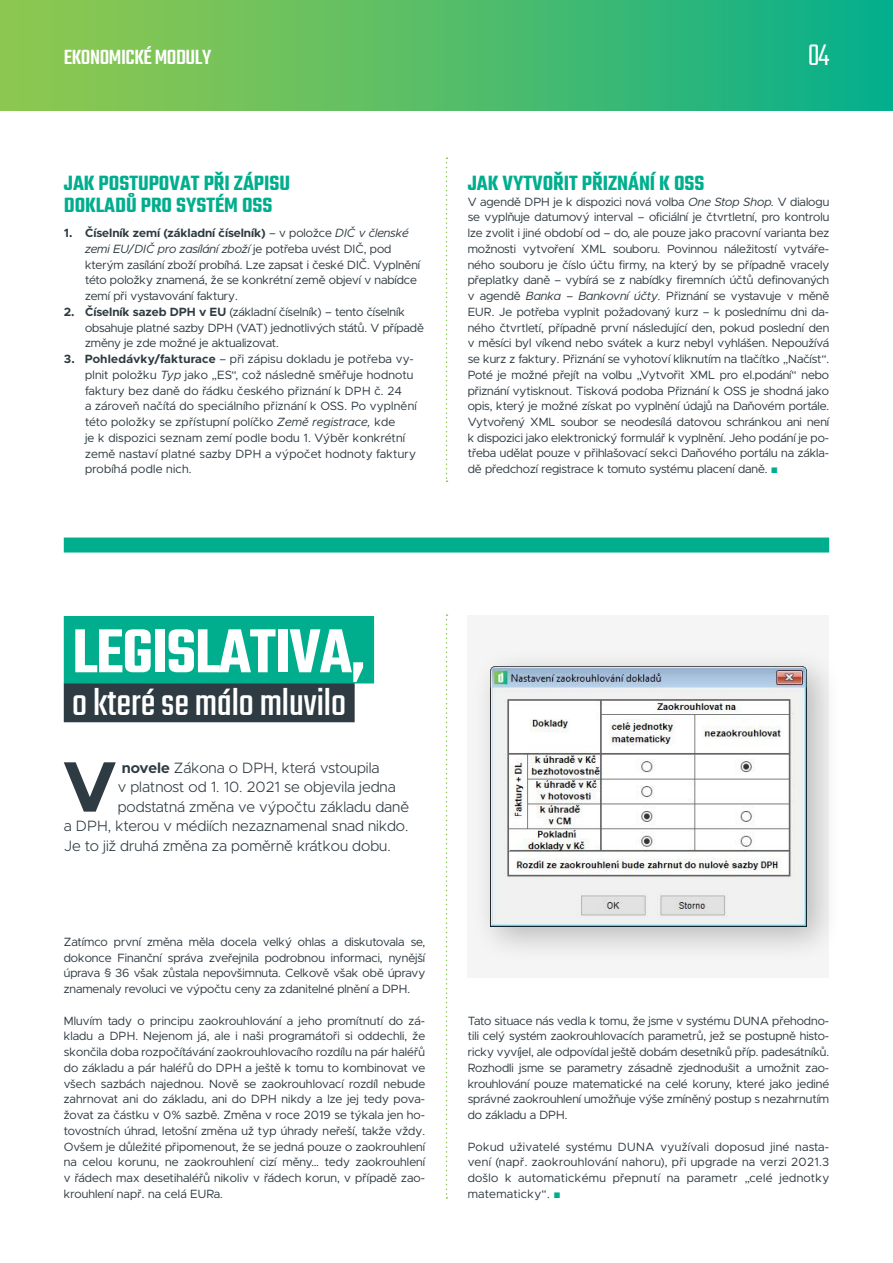
<style>
.page{position:relative;width:893px;height:1263px;background:#fff}
.page>*{position:absolute;margin:0;border:0;box-sizing:border-box;transform-origin:0 0}
.t1{font:700 71.7px "Metropolis";color:#2e3b42}
.t2{font:600 67.5px "Teko";letter-spacing:-.02em;color:#fff}
.t3{font:40.5px "Teko";color:#fff}
.t4{font:300 33px "Teko";color:#fff}
.t5{font:600 22.5px/22.5px "Teko";color:#00ae8e}
.t6{font:500 22.5px "Teko";letter-spacing:-.02em;color:#fff}
.t7{font:300 15px "Metropolis";color:#2e3b42}
.t8{font:12px/15.8px "Metropolis";color:#2e3b42;text-align:justify}
.t9{font:12px/15.8px "Metropolis";letter-spacing:.02em;color:#2e3b42}
.s1{font-weight:700}
.s2{font-style:italic}
.s3{font-family:"Arial";color:#00ae8e}
.s4{font-family:"Gotham"}
</style>
<div class="page">
<hr style="left:892px;top:899px;width:1px;height:364px;background:#f5f5f6">
<div style="left:0;top:0;width:893px;height:111px;background:linear-gradient(to right,#98c94b,#0ab08a)"></div>
<svg style="left:446px;top:158px;width:1px;height:324px"></svg>
<div style="left:64px;top:616px;width:310px;height:67px;background:#00ae8e"></div>
<div style="left:64px;top:683px;width:291px;height:39px;background:#2e3b42"></div>
<div style="left:64px;top:537px;width:765px;height:15px;background:#00ae8e"></div>
<svg style="left:446px;top:614px;width:1px;height:585px"></svg>
<div style="left:468px;top:615px;width:361px;height:362px;background:#f5f5f6"></div>
<div style="left:471px;top:647px;width:372px;height:316px;background:#000;opacity:.25"></div>
<img style="left:490px;top:666px;width:316px;height:260px">
<h3 class="t6" style="left:64px;top:44px;width:149px">EKONOMICKÉ MODULY</h3>
<h3 class="t4" style="left:808px;top:37px;width:23px">04</h3>
<h3 class="t5" style="left:64px;top:173px;width:228px">JAK POSTUPOVAT PŘI ZÁPISU<br>DOKLADŮ PRO SYSTÉM OSS</h3>
<p class="t8" style="left:85px;top:225px;width:337px;text-align:left;text-indent:-21px"><span class="s1">1. Číselník zemí (základní číselník)</span> – v položce <span class="s2">DIČ v členské zemi EU/DIČ pro zasílání zboží</span> je potřeba uvést DIČ, pod kterým zasílání zboží probíhá. Lze zapsat i české DIČ. Vyplnění této položky znamená, že se konkrétní země objeví v nabídce zemí při vystavování faktury.</p>
<p class="t8" style="left:85px;top:304px;width:340px;text-align:left;text-indent:-21px"><span class="s1">2. Číselník sazeb DPH v EU</span> (základní číselník) – tento číselník obsahuje platné sazby DPH (VAT) jednotlivých států. V případě změny je zde možné je aktualizovat.</p>
<p class="t9" style="left:85px;top:351px;width:333px;text-indent:-21px"><span class="s1">3. Pohledávky/fakturace</span> – při zápisu dokladu je potřeba vy&shy;plnit položku <span class="s2">Typ</span> jako „ES“, což následně směřuje hodnotu faktury bez daně do řádku českého přiznání k DPH č. 24<br>a zároveň načítá do speciálního přiznání k OSS. Po vyplnění této položky se zpřístupní políčko <span class="s2">Země registrace,</span> kde<br>je k dispozici seznam zemí podle bodu 1. Výběr konkrétní země nastaví platné sazby DPH a výpočet hodnoty faktury probíhá podle nich.</p>
<h3 class="t5" style="left:468px;top:173px;width:238px">JAK VYTVOŘIT PŘIZNÁNÍ K OSS</h3>
<p class="t8" style="left:468px;top:194px;width:363px">V agendě DPH je k dispozici nová volba <span class="s2">One Stop Shop.</span> V dialogu se vyplňuje datumový interval – oficiální je čtvrtletní, pro kontrolu lze zvolit i jiné období od – do, ale pouze jako pracovní varianta bez možnosti vytvoření XML souboru. Povinnou náležitostí vytváře&shy;ného souboru je číslo účtu firmy, na který by se případně vracely přeplatky daně – vybírá se z nabídky firemních účtů definovaných v agendě <span class="s2">Banka – Bankovní účty.</span> Přiznání se vystavuje v měně EUR. Je potřeba vyplnit požadovaný kurz – k poslednímu dni da&shy;ného čtvrtletí, případně první následující den, pokud poslední den v měsíci byl víkend nebo svátek a kurz nebyl vyhlášen. Nepoužívá se kurz z faktury. Přiznání se vyhotoví kliknutím na tlačítko „Načíst“.<br>Poté je možné přejít na volbu „Vytvořit XML pro el.podání“ nebo přiznání vytisknout. Tisková podoba Přiznání k OSS je shodná jako opis, který je možné získat po vyplnění údajů na Daňovém portále.<br>Vytvořený XML soubor se neodesílá datovou schránkou ani není k dispozici jako elektronický formulář k vyplnění. Jeho podání je po&shy;třeba udělat pouze v přihlašovací sekci Daňového portálu na zákla&shy;dě předchozí registrace k tomuto systému placení daně. <span class="s3">■</span></p>
<h2 class="t2" style="left:72px;top:610px;width:295px">LEGISLATIVA,</h2>
<h3 class="t3" style="left:72px;top:680px;width:275px">o které se málo mluvilo</h3>
<h1 class="t1" style="left:62px;top:741px;width:57px">V</h1>
<p class="t7" style="left:122px;top:758px;width:259px"><span class="s1">novele</span> Zákona o DPH, která vstoupila</p>
<p class="t7" style="left:118px;top:778px;width:280px">v platnost od 1. 10. 2021 se objevila jedna</p>
<p class="t7" style="left:118px;top:797px;width:293px">podstatná změna ve výpočtu základu daně</p>
<p class="t7" style="left:64px;top:817px;width:346px">a DPH, kterou v médiích nezaznamenal snad nikdo.</p>
<p class="t7" style="left:64px;top:836px;width:328px">Je to již druhá změna za poměrně krátkou dobu.</p>
<p class="t8" style="left:64px;top:934px;width:363px">Zatímco první změna měla docela velký ohlas a diskutovala se, dokonce Finanční správa zveřejnila podrobnou informaci, nynější úprava <span class="s4">§</span> 36 však zůstala nepovšimnuta. Celkově však obě úpravy znamenaly revoluci ve výpočtu ceny za zdanitelné plnění a DPH.</p>
<p class="t8" style="left:64px;top:1012px;width:363px">Mluvím tady o principu zaokrouhlování a jeho promítnutí do zá&shy;kladu a DPH. Nejenom já, ale i naši programátoři si oddechli, že skončila doba rozpočítávání zaokrouhlovacího rozdílu na pár haléřů do základu a pár haléřů do DPH a ještě k tomu to kombinovat ve všech sazbách najednou. Nově se zaokrouhlovací rozdíl nebude zahrnovat ani do základu, ani do DPH nikdy a lze jej tedy pova&shy;žovat za částku v 0% sazbě. Změna v roce 2019 se týkala jen ho&shy;tovostních úhrad, letošní změna už typ úhrady neřeší, takže vždy.<br>Ovšem je důležité připomenout, že se jedná pouze o zaokrouhlení na celou korunu, ne zaokrouhlení cizí měny… tedy zaokrouhlení v řádech max desetihaléřů nikoliv v řádech korun, v případě zao&shy;krouhlení např. na celá EURa.</p>
<p class="t8" style="left:468px;top:1012px;width:363px">Tato situace nás vedla k tomu, že jsme v systému DUNA přehodno&shy;tili celý systém zaokrouhlovacích parametrů, jež se postupně histo&shy;ricky vyvíjel, ale odpovídal ještě dobám desetníků příp. padesátníků.<br>Rozhodli jsme se parametry zásadně zjednodušit a umožnit zao&shy;krouhlování pouze matematické na celé koruny, které jako jediné správné zaokrouhlení umožňuje výše zmíněný postup s nezahrnutím do základu a DPH.</p>
<p class="t8" style="left:468px;top:1138px;width:363px">Pokud uživatelé systému DUNA využívali doposud jiné nasta&shy;vení (např. zaokrouhlování nahoru), při upgrade na verzi 2021.3 došlo k automatickému přepnutí na parametr „celé jednotky matematicky“. <span class="s3">■</span></p>
</div>
